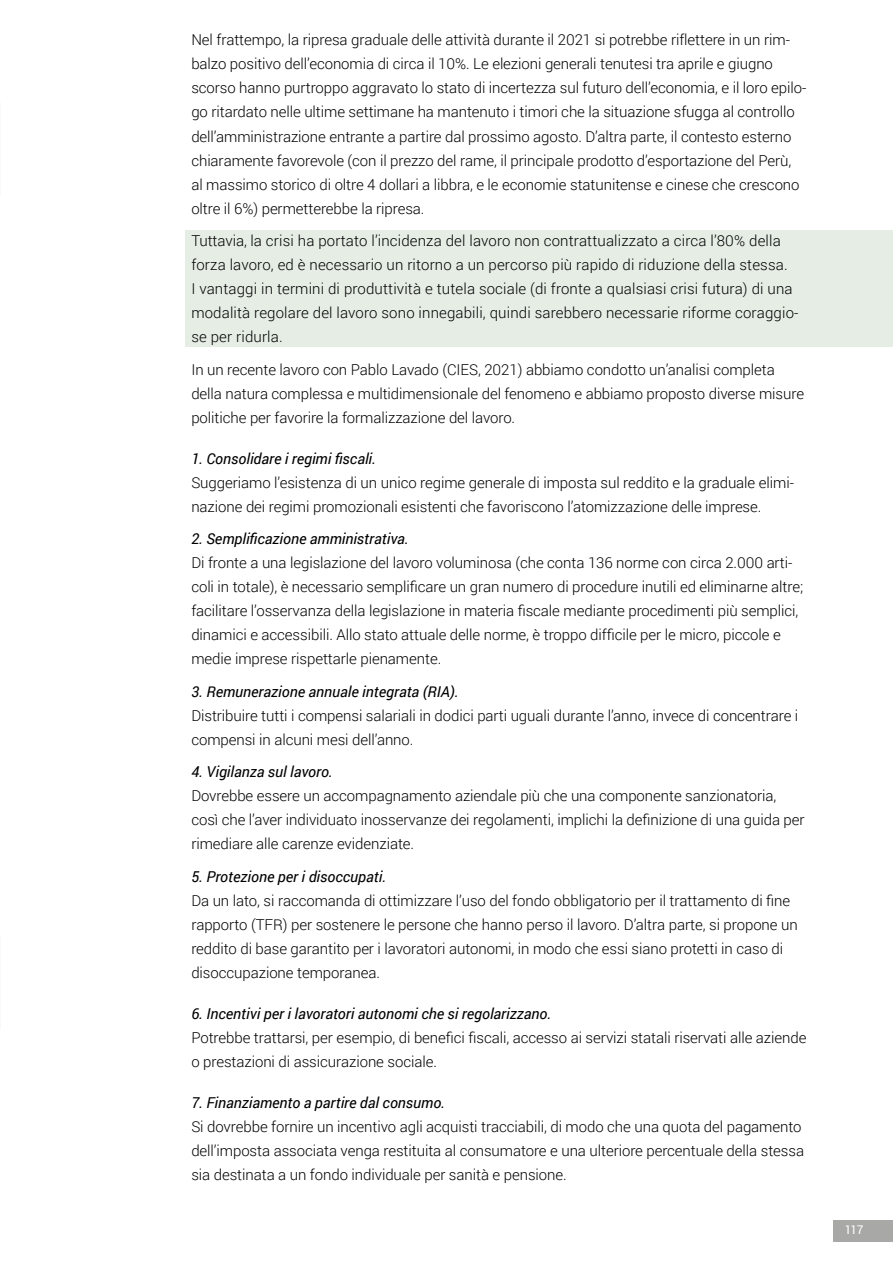
<style>
.page{position:relative;width:893px;height:1263px;background:#fff}
.page>*{position:absolute;margin:0;border:0;box-sizing:border-box;transform-origin:0 0}
.t1{font:300 15px/24px "Roboto";letter-spacing:-.005em;color:#000}
.t2{font:italic 15px "Roboto";letter-spacing:-.005em;color:#000}
.t3{font:12px "Roboto";color:#fff}
</style>
<div class="page">
<div style="left:833px;top:1220px;width:60px;height:22px;background:#a8a8a7"></div>
<div style="left:186px;top:230px;width:707px;height:117px;background:#e5ede5"></div>
<p class="t1" style="left:191px;top:28px;width:617px">Nel frattempo, la ripresa graduale delle attività durante il 2021 si potrebbe riflettere in un rim&shy;balzo positivo dell’economia di circa il 10%. Le elezioni generali tenutesi tra aprile e giugno scorso hanno purtroppo aggravato lo stato di incertezza sul futuro dell’economia, e il loro epilo&shy;go ritardato nelle ultime settimane ha mantenuto i timori che la situazione sfugga al controllo dell’amministrazione entrante a partire dal prossimo agosto. D’altra parte, il contesto esterno chiaramente favorevole (con il prezzo del rame, il principale prodotto d’esportazione del Perù, al massimo storico di oltre 4 dollari a libbra, e le economie statunitense e cinese che crescono oltre il 6%) permetterebbe la ripresa.</p>
<p class="t1" style="left:191px;top:228px;width:609px">Tuttavia, la crisi ha portato l’incidenza del lavoro non contrattualizzato a circa l’80% della forza lavoro, ed è necessario un ritorno a un percorso più rapido di riduzione della stessa.<br>I vantaggi in termini di produttività e tutela sociale (di fronte a qualsiasi crisi futura) di una modalità regolare del lavoro sono innegabili, quindi sarebbero necessarie riforme coraggio&shy;se per ridurla.</p>
<p class="t1" style="left:191px;top:357px;width:614px">In un recente lavoro con Pablo Lavado (CIES, 2021) abbiamo condotto un’analisi completa della natura complessa e multidimensionale del fenomeno e abbiamo proposto diverse misure politiche per favorire la formalizzazione del lavoro.</p>
<p class="t2" style="left:191px;top:448px;width:186px">1. Consolidare i regimi fiscali.</p>
<p class="t1" style="left:191px;top:470px;width:604px">Suggeriamo l’esistenza di un unico regime generale di imposta sul reddito e la graduale elimi&shy;nazione dei regimi promozionali esistenti che favoriscono l’atomizzazione delle imprese.</p>
<p class="t2" style="left:191px;top:528px;width:219px">2. Semplificazione amministrativa.</p>
<p class="t1" style="left:191px;top:550px;width:613px">Di fronte a una legislazione del lavoro voluminosa (che conta 136 norme con circa 2.000 arti&shy;coli in totale), è necessario semplificare un gran numero di procedure inutili ed eliminarne altre; facilitare l’osservanza della legislazione in materia fiscale mediante procedimenti più semplici, dinamici e accessibili. Allo stato attuale delle norme, è troppo difficile per le micro, piccole e medie imprese rispettarle pienamente.</p>
<p class="t2" style="left:191px;top:681px;width:269px">3. Remunerazione annuale integrata (RIA).</p>
<p class="t1" style="left:191px;top:703px;width:608px">Distribuire tutti i compensi salariali in dodici parti uguali durante l’anno, invece di concentrare i compensi in alcuni mesi dell’anno.</p>
<p class="t2" style="left:191px;top:761px;width:143px">4. Vigilanza sul lavoro.</p>
<p class="t1" style="left:191px;top:783px;width:615px">Dovrebbe essere un accompagnamento aziendale più che una componente sanzionatoria, così che l’aver individuato inosservanze dei regolamenti, implichi la definizione di una guida per rimediare alle carenze evidenziate.</p>
<p class="t2" style="left:191px;top:866px;width:196px">5. Protezione per i disoccupati.</p>
<p class="t1" style="left:191px;top:888px;width:608px">Da un lato, si raccomanda di ottimizzare l’uso del fondo obbligatorio per il trattamento di fine rapporto (TFR) per sostenere le persone che hanno perso il lavoro. D’altra parte, si propone un reddito di base garantito per i lavoratori autonomi, in modo che essi siano protetti in caso di disoccupazione temporanea.</p>
<p class="t2" style="left:191px;top:1003px;width:361px">6. Incentivi per i lavoratori autonomi che si regolarizzano.</p>
<p class="t1" style="left:191px;top:1025px;width:617px">Potrebbe trattarsi, per esempio, di benefici fiscali, accesso ai servizi statali riservati alle aziende o prestazioni di assicurazione sociale.</p>
<p class="t2" style="left:191px;top:1092px;width:255px">7. Finanziamento a partire dal consumo.</p>
<p class="t1" style="left:191px;top:1114px;width:614px">Si dovrebbe fornire un incentivo agli acquisti tracciabili, di modo che una quota del pagamento dell’imposta associata venga restituita al consumatore e una ulteriore percentuale della stessa sia destinata a un fondo individuale per sanità e pensione.</p>
<p class="t3" style="left:845px;top:1221px;width:20px">117</p>
</div>
